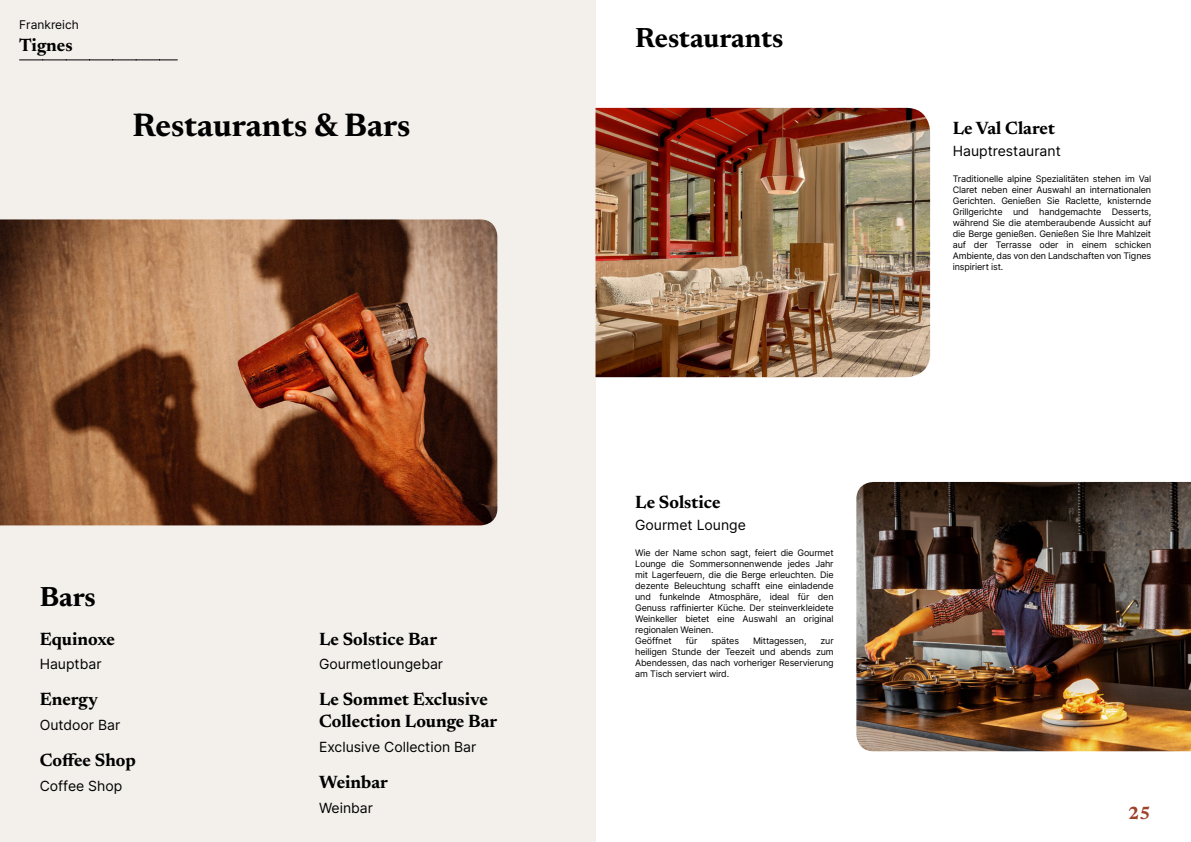
<style>
.page{position:relative;width:1191px;height:842px;background:#fff}
.page>*{position:absolute;margin:0;border:0;box-sizing:border-box;transform-origin:0 0}
.t1{font:700 33px "Newsreader 24 pt";color:#000}
.t2{font:700 28px "Newsreader 24 pt";color:#000}
.t3{font:700 18px/22px "Newsreader 24 pt";color:#000}
.t4{font:700 18px "Newsreader 24 pt";color:#9d432c}
.t5{font:14px "Inter";color:#000}
.t6{font:12px "Inter";color:#000}
.t7{font:9px/11px "Inter";letter-spacing:-.015em;color:#000;text-align:justify}
</style>
<div class="page">
<div style="left:0;top:0;width:595px;height:842px;background:#f3f0ec"></div>
<img style="left:0;top:219px;width:497px;height:306px">
<img style="left:595px;top:108px;width:335px;height:269px">
<img style="left:856px;top:482px;width:335px;height:269px">
<svg style="left:20px;top:60px;width:157px;height:1px"></svg>
<h3 class="t6" style="left:19px;top:15px;width:61px">Frankreich</h3>
<h3 class="t3" style="left:19px;top:33px;width:55px">Tignes</h3>
<h1 class="t1" style="left:133px;top:101px;width:279px">Restaurants &amp; Bars</h1>
<h2 class="t2" style="left:40px;top:576px;width:58px">Bars</h2>
<h3 class="t3" style="left:40px;top:627px;width:77px">Equinoxe</h3>
<h3 class="t5" style="left:40px;top:654px;width:63px">Hauptbar</h3>
<h3 class="t3" style="left:40px;top:687px;width:60px">Energy</h3>
<h3 class="t5" style="left:40px;top:715px;width:82px">Outdoor Bar</h3>
<h3 class="t3" style="left:40px;top:748px;width:98px">Coffee Shop</h3>
<h3 class="t5" style="left:40px;top:775px;width:84px">Coffee Shop</h3>
<h3 class="t3" style="left:319px;top:627px;width:120px">Le Solstice Bar</h3>
<h3 class="t5" style="left:319px;top:654px;width:126px">Gourmetloungebar</h3>
<h3 class="t3" style="left:319px;top:687px;width:180px">Le Sommet Exclusive<br>Collection Lounge Bar</h3>
<h3 class="t5" style="left:319px;top:737px;width:159px">Exclusive Collection Bar</h3>
<h3 class="t3" style="left:319px;top:770px;width:70px">Weinbar</h3>
<h3 class="t5" style="left:319px;top:797px;width:56px">Weinbar</h3>
<h2 class="t2" style="left:635px;top:18px;width:150px">Restaurants</h2>
<h3 class="t3" style="left:635px;top:490px;width:87px">Le Solstice</h3>
<h3 class="t5" style="left:635px;top:515px;width:112px">Gourmet Lounge</h3>
<p class="t7" style="left:635px;top:547px;width:200px;text-align:left">Wie der Name schon sagt, feiert die Gourmet Lounge die Sommersonnenwende jedes Jahr mit Lagerfeuern, die die Berge erleuchten. Die dezente Beleuchtung schafft eine einladende und funkelnde Atmosphäre, ideal für den Genuss raffinierter Küche. Der steinverkleidete Weinkeller bietet eine Auswahl an original regionalen Weinen.<br>Geöffnet</p>
<p class="t7" style="left:686px;top:635px;width:13px">für</p>
<p class="t7" style="left:711px;top:635px;width:29px">spätes</p>
<p class="t7" style="left:753px;top:635px;width:55px">Mittagessen,</p>
<p class="t7" style="left:635px;top:635px;width:200px;text-indent:185px">zur heiligen Stunde der Teezeit und abends zum Abendessen, das nach vorheriger Reservierung am Tisch serviert wird.</p>
<h3 class="t3" style="left:952px;top:116px;width:104px">Le Val Claret</h3>
<h3 class="t5" style="left:952px;top:141px;width:109px">Hauptrestaurant</h3>
<p class="t7" style="left:952px;top:173px;width:200px">Traditionelle alpine Spezialitäten stehen im Val Claret neben einer Auswahl an internationalen Gerichten. Genießen Sie Raclette, knisternde Grillgerichte und handgemachte Desserts, während Sie die atemberaubende Aussicht auf die Berge genießen. Genießen Sie Ihre Mahlzeit auf der Terrasse oder in einem schicken Ambiente, das von den Landschaften von Tignes inspiriert ist.</p>
<h3 class="t4" style="left:1128px;top:800px;width:24px">25</h3>
</div>
